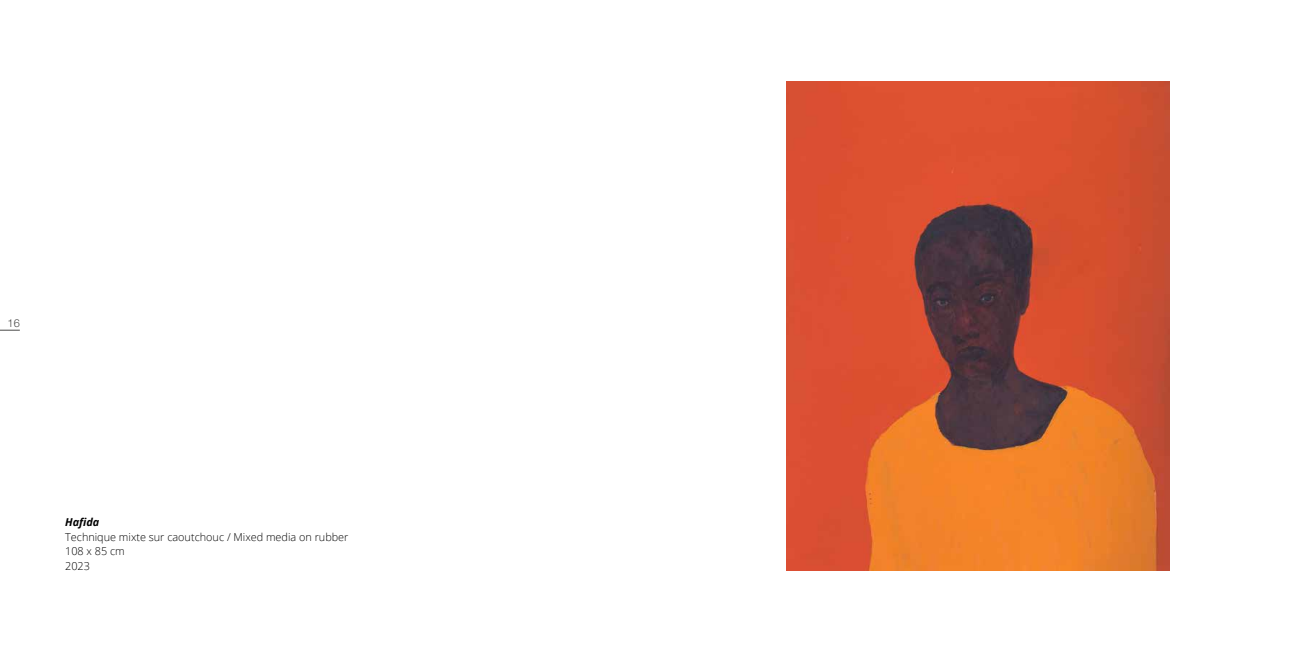
<style>
.page{position:relative;width:1304px;height:652px;background:#fff}
.page>*{position:absolute;margin:0;border:0;box-sizing:border-box;transform-origin:0 0}
.t1{font:300 11px "Helvetica Neue LT Std";color:#4a4a49}
.t2{font:300 10.9px/14.7px "Open Sans";color:#000}
.t3{font:italic 700 10.9px "Open Sans";color:#000}
</style>
<div class="page">
<img style="left:787px;top:82px;width:382px;height:489px">
<svg style="left:0;top:330px;width:20px;height:1px"></svg>
<p class="t1" style="left:8px;top:316px;width:14px">16</p>
<p class="t3" style="left:65px;top:514px;width:36px">Hafida</p>
<p class="t2" style="left:65px;top:529px;width:285px">Technique mixte sur caoutchouc / Mixed media on rubber<br>108 x 85 cm<br>2023</p>
</div>
